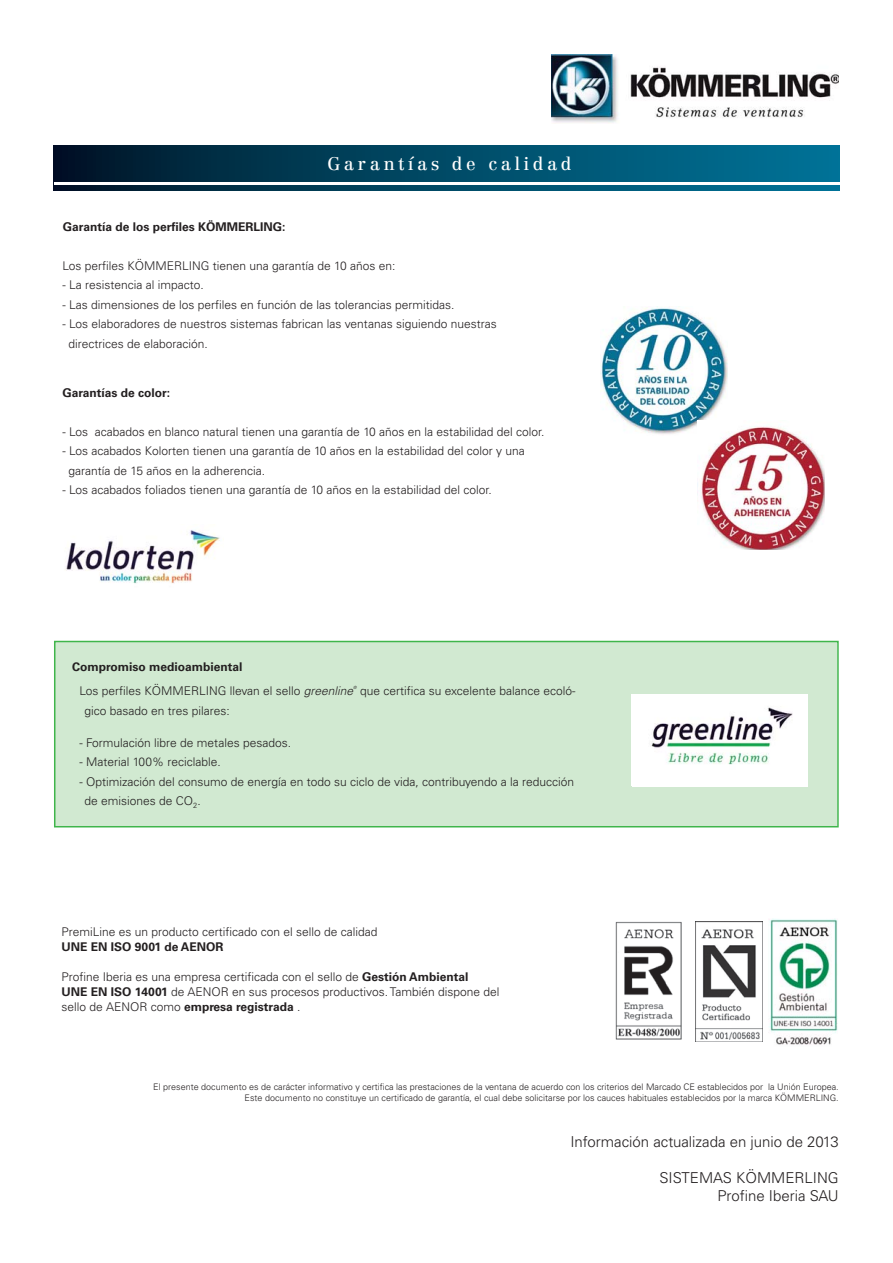
<style>
.page{position:relative;width:893px;height:1263px;background:#fff}
.page>*{position:absolute;margin:0;border:0;box-sizing:border-box;transform-origin:0 0}
.t1{font:18px "Centennial Roman";letter-spacing:.2em;color:#fff}
.t2{font:300 15px/18px "Univers";color:#231f20;text-align:right}
.t3{font:300 12px/19.5px "Univers";color:#231f20}
.t4{font:700 12px "Univers";color:#231f20}
.t5{font:300 9px/10.8px "Univers";color:#231f20;text-align:right}
.t6{font:italic 300 4.35px "Univers";color:#231f20}
.s1{font-style:italic}
.s2{font-weight:700}
</style>
<div class="page">
<div style="left:54px;top:145px;width:785px;height:45px;background:linear-gradient(to right,#00182b,#00779c)"></div>
<hr style="left:54px;top:182px;width:801px;height:3px;background:#fff">
<img style="left:551px;top:55px;width:288px;height:68px">
<div style="left:55px;top:642px;width:782px;height:184px;background:#d1e9d1"></div>
<div style="left:54px;top:641px;width:785px;height:186px;border:2px solid #3fb54b"></div>
<img style="left:632px;top:694px;width:175px;height:91px">
<img style="left:615px;top:921px;width:67px;height:119px">
<img style="left:769px;top:918px;width:69px;height:127px">
<img style="left:65px;top:530px;width:155px;height:54px">
<img style="left:601px;top:306px;width:127px;height:128px">
<img style="left:697px;top:421px;width:127px;height:129px">
<img style="left:695px;top:921px;width:67px;height:120px">
<h1 class="t1" style="left:328px;top:154px;width:245px">Garantías de calidad</h1>
<p class="t4" style="left:63px;top:222px;width:224px">Garantía de los perfiles KÖMMERLING:</p>
<p class="t3" style="left:62px;top:257px;width:334px">Los perfiles KÖMMERLING tienen una garantía de 10 años en:</p>
<p class="t3" style="left:62px;top:277px;width:143px">- La resistencia al impacto.</p>
<p class="t3" style="left:62px;top:296px;width:393px">- Las dimensiones de los perfiles en función de las tolerancias permitidas.</p>
<p class="t3" style="left:68px;top:315px;width:430px;text-indent:-6px">- Los elaboradores de nuestros sistemas fabrican las ventanas siguiendo nuestras directrices de elaboración.</p>
<p class="t4" style="left:62px;top:388px;width:109px">Garantías de color:</p>
<p class="t3" style="left:62px;top:423px;width:483px">- Los acabados en blanco natural tienen una garantía de 10 años en la estabilidad del color.</p>
<p class="t3" style="left:68px;top:442px;width:458px;text-indent:-6px">- Los acabados Kolorten tienen una garantía de 10 años en la estabilidad del color y una garantía de 15 años en la adherencia.</p>
<p class="t3" style="left:62px;top:481px;width:431px">- Los acabados foliados tienen una garantía de 10 años en la estabilidad del color.</p>
<p class="t4" style="left:72px;top:663px;width:172px">Compromiso medioambiental</p>
<p class="t3" style="left:79px;top:682px;width:275px">Los perfiles KÖMMERLING llevan el sello <span class="s1">greenline</span></p>
<p class="t6" style="left:353px;top:686px;width:5px">®</p>
<p class="t3" style="left:360px;top:682px;width:217px">que certifica su excelente balance ecoló-</p>
<p class="t3" style="left:85px;top:702px;width:147px">gico basado en tres pilares:</p>
<p class="t3" style="left:79px;top:734px;width:213px">- Formulación libre de metales pesados.</p>
<p class="t3" style="left:79px;top:753px;width:143px">- Material 100% reciclable.</p>
<p class="t3" style="left:85px;top:773px;width:491px;text-indent:-5px">- Optimización del consumo de energía en todo su ciclo de vida, contribuyendo a la reducción de emisiones de CO<sub>2</sub>.</p>
<p class="t3" style="left:62px;top:923px;width:317px">PremiLine es un producto certificado con el sello de calidad</p>
<p class="t4" style="left:62px;top:942px;width:163px">UNE EN ISO 9001 de AENOR</p>
<p class="t3" style="left:62px;top:970px;width:439px;line-height:15px">Profine Iberia es una empresa certificada con el sello de <span class="s2">Gestión Ambiental<br>UNE EN ISO 14001</span> de AENOR en sus procesos productivos. También dispone del sello de AENOR como <span class="s2">empresa registrada</span> .</p>
<p class="t5" style="left:153px;top:1083px;width:687px">El presente documento es de carácter informativo y certifica las prestaciones de la ventana de acuerdo con los criterios del Marcado CE establecidos por la Unión Europea.<br>Este documento no constituye un certificado de garantía, el cual debe solicitarse por los cauces habituales establecidos por la marca KÖMMERLING.</p>
<p class="t2" style="left:570px;top:1134px;width:270px">Información actualizada en junio de 2013</p>
<p class="t2" style="left:659px;top:1170px;width:181px">SISTEMAS KÖMMERLING<br>Profine Iberia SAU</p>
</div>
